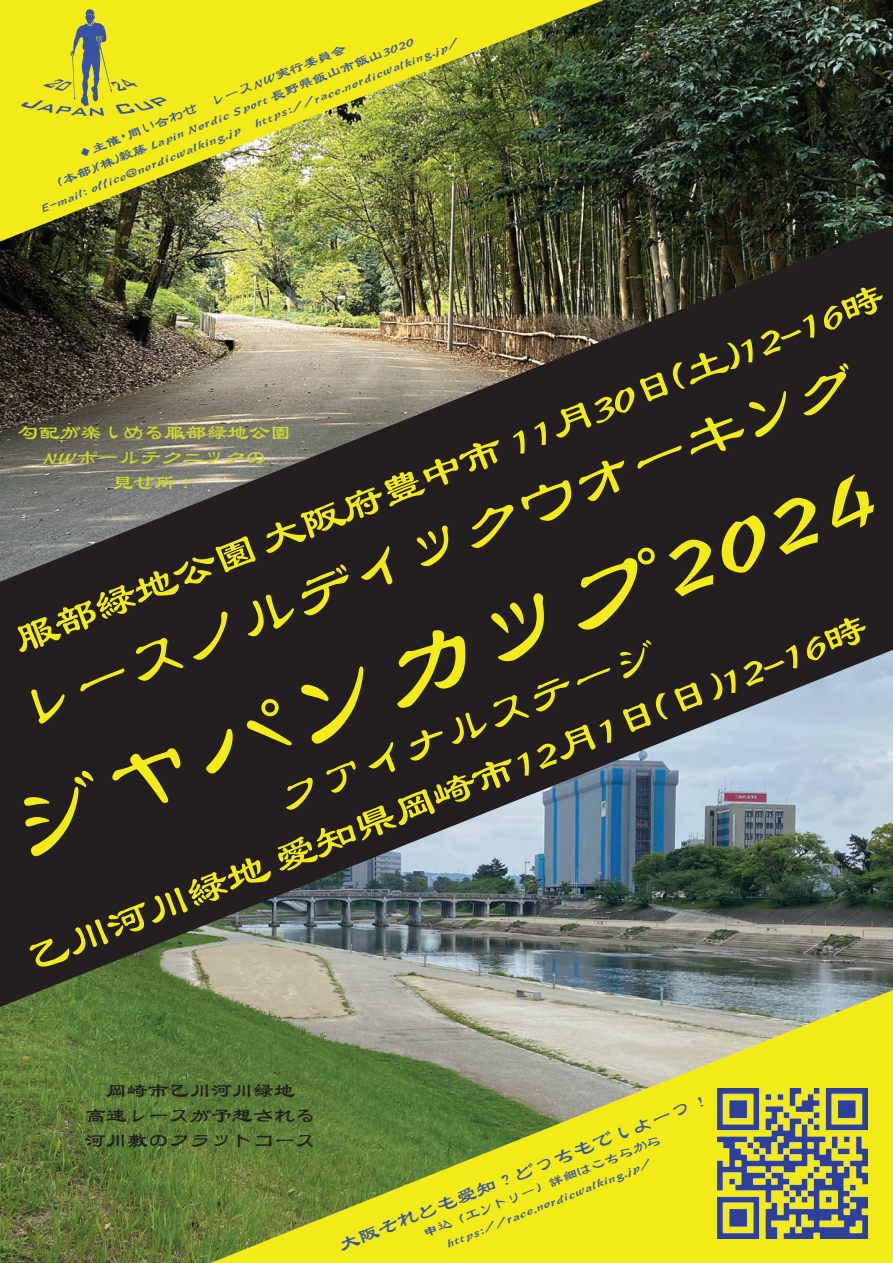
<style>
.page{position:relative;width:893px;height:1263px;background:#fff}
.page>*{position:absolute;margin:0;border:0;box-sizing:border-box;transform-origin:0 0}
.t1{font:100.5px "ST Baoli TC";color:#f2eb17}
.t2{font:60px "ST Baoli TC";color:#f2eb17}
.t3{font:45px/54.2px "ST Baoli TC";color:#f2eb17}
.t4{font:21px/25.2px "ST Baoli TC";color:#231f20;text-align:center}
.t5{font:21px/25.2px "ST Baoli TC";color:#cbdb2a;text-align:center}
.t6{font:21px "ST Baoli TC";color:#3853a3}
.t7{font:15px/18px "ST Baoli TC";color:#3853a3;text-align:center}
.s1{font-family:"Koz Go Pr 6 N"}
</style>
<div class="page">
<img style="left:604px;top:0;width:289px;height:225px">
<img style="left:0;top:1007px;width:211px;height:256px">
<img style="left:0;top:225px;width:893px;height:782px">
<svg style="left:211px;top:990px;width:682px;height:273px"></svg>
<img style="left:0;top:0;width:604px;height:242px">
<img style="left:717px;top:1088px;width:150px;height:150px">
<svg style="left:21px;top:9px;width:146px;height:107px"></svg>
<p class="t7" style="left:55px;top:174px;width:384px;rotate:-22deg">(本部)(株)穀藤 Lapin Nordic Sport 長野県飯山市飯山3020</p>
<p class="t7" style="left:38px;top:200px;width:451px;rotate:-22deg">E-mail: office@nordicwalking.jp　https://race.nordicwalking.jp/</p>
<p class="t7" style="left:75px;top:146px;width:289px;rotate:-22deg">◆主催<span class="s1">・</span>問い合わせ　レースNW実行委員会</p>
<h3 class="t3" style="left:5px;top:616px;width:935px;rotate:-22deg">服部緑地公園 大阪府豊中市 11月30日(土)12-16時</h3>
<h2 class="t2" style="left:2px;top:673px;width:901px;rotate:-22deg">レースノルディックウォーキング</h2>
<h3 class="t5" style="left:18px;top:418px;width:274px">勾配が楽しめる服部緑地公園<br>NWポールテクニックの<br>見せ所﹗</h3>
<h1 class="t1" style="left:-18px;top:764px;width:930px;rotate:-22deg">ジャパンカップ2024</h1>
<h3 class="t3" style="left:-2px;top:884px;width:904px;text-indent:293px;rotate:-22deg">ファイナルステージ<br>乙川河川緑地 愛知県岡崎市12月1日(日)12-16時</h3>
<h3 class="t4" style="left:85px;top:1077px;width:232px">岡崎市乙川河川緑地<br>高速レースが予想される河川敷のフラットコース</h3>
<h3 class="t6" style="left:334px;top:1232px;width:422px;rotate:-22deg">大阪それとも愛知﹖どっちもでしょーっ﹗　</h3>
<p class="t7" style="left:420px;top:1225px;width:256px;rotate:-22deg">申込（エントリー）詳細はこちらからhttps://race.nordicwalking.jp/</p>
</div>
